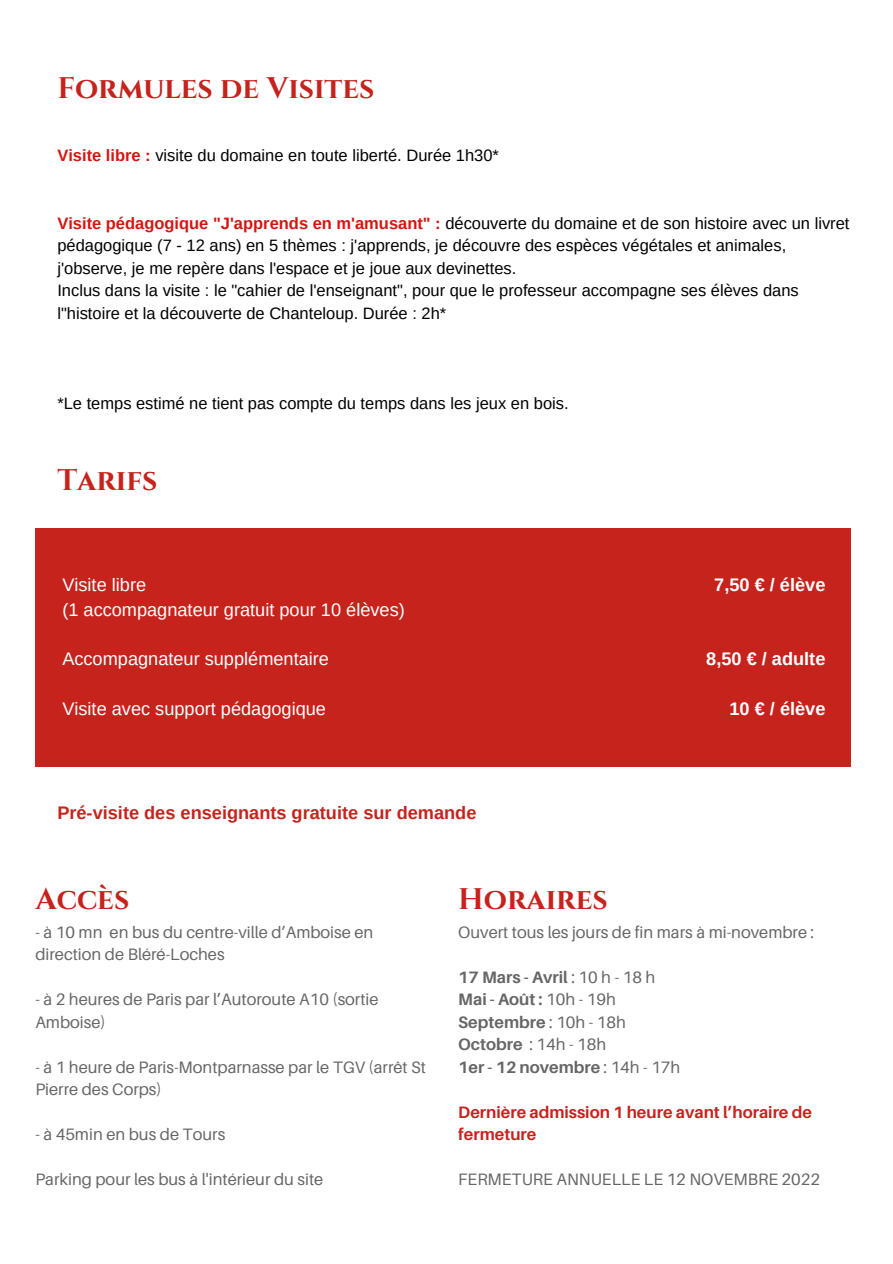
<style>
.page{position:relative;width:893px;height:1264px;background:#fff}
.page>*{position:absolute;margin:0;border:0;box-sizing:border-box;transform-origin:0 0}
.t1{font:700 29.7px "Cinzel";color:#c6231d}
.t2{font:18.15px/24.8px "Arimo";color:#fff}
.t3{font:700 18.15px "Arimo";color:#c6231d}
.t4{font:700 18.15px "Arimo";color:#fff}
.t5{font:16.5px/22.5px "Arimo";color:#000}
.t6{font:16.5px/22.5px "Aileron";color:#666}
.t7{font:700 16.5px/22.5px "Aileron";color:#666}
.t8{font:700 16.5px/22.5px "Aileron";color:#c6231d}
.s1{font-weight:700;color:#d61511}
.s2{font-weight:400}
</style>
<div class="page">
<div style="left:35px;top:528px;width:815px;height:239px;background:#c6231d"></div>
<h1 class="t1" style="left:57px;top:69px;width:318px">Formules de Visites</h1>
<p class="t5" style="left:57px;top:144px;width:443px"><span class="s1">Visite libre :</span> visite du domaine en toute liberté. Durée 1h30*</p>
<p class="t5" style="left:57px;top:212px;width:793px"><span class="s1">Visite pédagogique "J'apprends en m'amusant" :</span> découverte du domaine et de son histoire avec un livret pédagogique (7 - 12 ans) en 5 thèmes : j'apprends, je découvre des espèces végétales et animales, j'observe, je me repère dans l'espace et je joue aux devinettes.<br>Inclus dans la visite : le "cahier de l'enseignant", pour que le professeur accompagne ses élèves dans l"histoire et la découverte de Chanteloup. Durée : 2h*</p>
<p class="t5" style="left:57px;top:391px;width:512px">*Le temps estimé ne tient pas compte du temps dans les jeux en bois.</p>
<h1 class="t1" style="left:57px;top:461px;width:102px">Tarifs</h1>
<p class="t2" style="left:62px;top:572px;width:344px">Visite libre<br>(1 accompagnateur gratuit pour 10 élèves)</p>
<p class="t2" style="left:62px;top:646px;width:268px">Accompagnateur supplémentaire</p>
<p class="t2" style="left:62px;top:696px;width:265px">Visite avec support pédagogique</p>
<p class="t3" style="left:57px;top:802px;width:420px">Pré-visite des enseignants gratuite sur demande</p>
<h1 class="t1" style="left:35px;top:880px;width:95px">Accès</h1>
<h1 class="t1" style="left:458px;top:880px;width:151px">Horaires</h1>
<p class="t4" style="left:714px;top:574px;width:113px">7,50 € / élève</p>
<p class="t4" style="left:706px;top:649px;width:121px">8,50 € / adulte</p>
<p class="t4" style="left:729px;top:698px;width:97px">10 € / élève</p>
<p class="t6" style="left:35px;top:920px;width:339px">- à 10 mn en bus du centre-ville d’Amboise en direction de Bléré-Loches</p>
<p class="t6" style="left:35px;top:988px;width:345px">- à 2 heures de Paris par l’Autoroute A10 (sortie<br>Amboise)</p>
<p class="t6" style="left:35px;top:1055px;width:392px">- à 1 heure de Paris-Montparnasse par le TGV (arrêt St<br>Pierre des Corps)</p>
<p class="t6" style="left:35px;top:1122px;width:191px">- à 45min en bus de Tours</p>
<p class="t6" style="left:35px;top:1167px;width:289px">Parking pour les bus à l'intérieur du site</p>
<p class="t6" style="left:458px;top:920px;width:357px">Ouvert tous les jours de fin mars à mi-novembre :</p>
<p class="t7" style="left:458px;top:965px;width:223px">17 Mars - Avril <span class="s2">: 10 h - 18 h<br></span>Mai - Août : <span class="s2">10h - 19h<br></span>Septembre <span class="s2">: 10h - 18h<br></span>Octobre <span class="s2">: 14h - 18h<br></span>1er - 12 novembre <span class="s2">: 14h - 17h</span></p>
<p class="t8" style="left:458px;top:1100px;width:355px">Dernière admission 1 heure avant l’horaire de fermeture</p>
<p class="t6" style="left:458px;top:1167px;width:363px">FERMETURE ANNUELLE LE 12 NOVEMBRE 2022</p>
</div>
